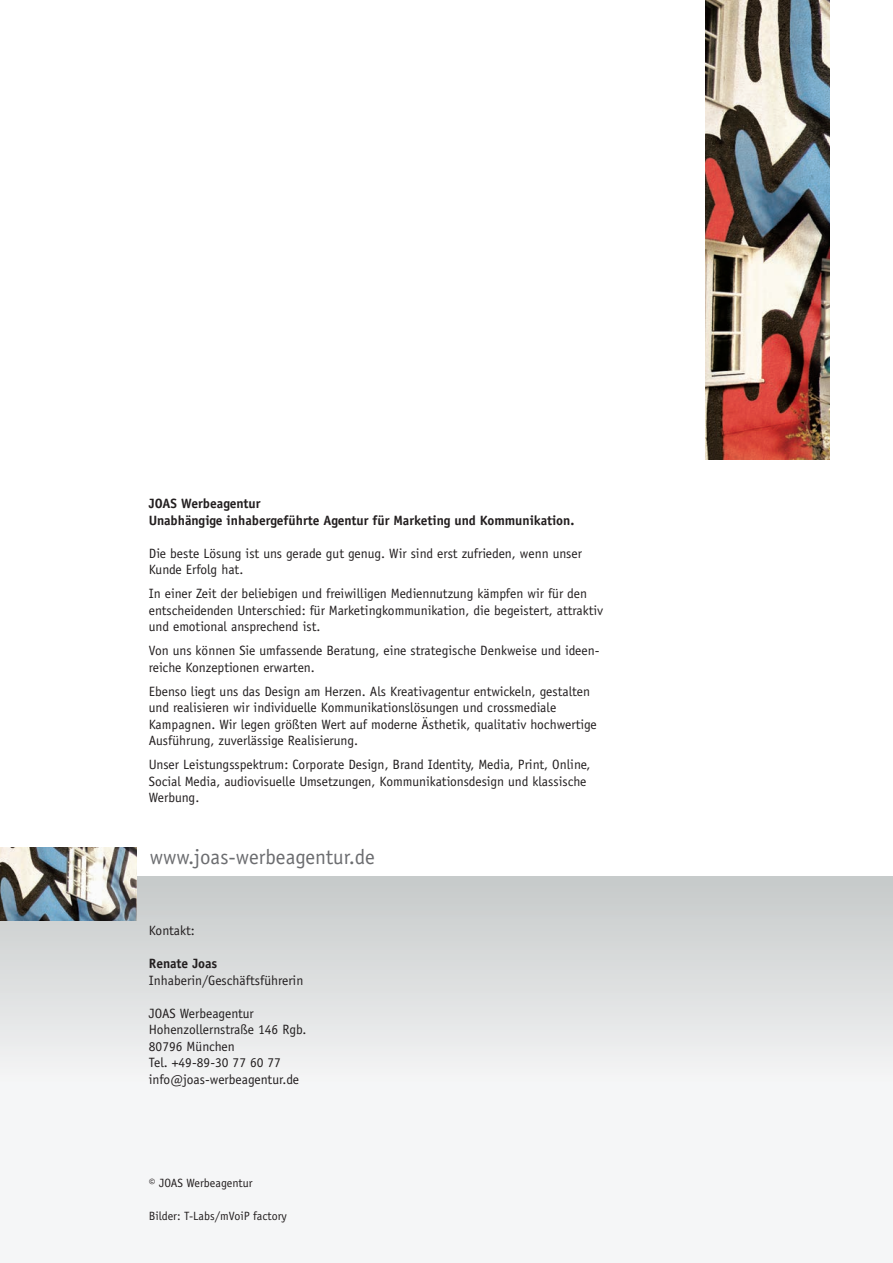
<style>
.page{position:relative;width:893px;height:1263px;background:#fff}
.page>*{position:absolute;margin:0;border:0;box-sizing:border-box;transform-origin:0 0}
.t1{font:21px "Officina Sans";color:#6c6d70}
.t2{font:13.5px/16.5px "Officina Sans";color:#231f20}
.t3{font:700 13.5px/16.5px "Officina Sans";color:#231f20}
.t4{font:12px "Officina Sans";color:#231f20}
</style>
<div class="page">
<div style="left:0;top:876px;width:893px;height:387px;background:linear-gradient(to bottom,#cfd2d2,#fff)"></div>
<img style="left:0;top:848px;width:136px;height:72px">
<img style="left:706px;top:0;width:123px;height:459px">
<p class="t3" style="left:149px;top:495px;width:427px">JOAS Werbeagentur<br>Unabhängige inhabergeführte Agentur für Marketing und Kommunikation.</p>
<p class="t2" style="left:149px;top:545px;width:435px">Die beste Lösung ist uns gerade gut genug. Wir sind erst zufrieden, wenn unser<br>Kunde Erfolg hat.</p>
<p class="t2" style="left:149px;top:585px;width:456px">In einer Zeit der beliebigen und freiwilligen Mediennutzung kämpfen wir für den entscheidenden Unterschied: für Marketingkommunikation, die begeistert, attraktiv und emotional ansprechend ist.</p>
<p class="t2" style="left:149px;top:642px;width:452px">Von uns können Sie umfassende Beratung, eine strategische Denkweise und ideen&shy;reiche Konzeptionen erwarten.</p>
<p class="t2" style="left:149px;top:683px;width:449px">Ebenso liegt uns das Design am Herzen. Als Kreativagentur entwickeln, gestalten und realisieren wir individuelle Kommunikationslösungen und crossmediale Kampagnen. Wir legen größten Wert auf moderne Ästhetik, qualitativ hochwertige Ausführung, zuverlässige Realisierung.</p>
<p class="t2" style="left:149px;top:756px;width:443px">Unser Leistungsspektrum: Corporate Design, Brand Identity, Media, Print, Online,<br>Social Media, audiovisuelle Umsetzungen, Kommunikationsdesign und klassische<br>Werbung.</p>
<h1 class="t1" style="left:150px;top:844px;width:226px">www.joas-werbeagentur.de</h1>
<p class="t2" style="left:149px;top:922px;width:48px">Kontakt:</p>
<p class="t3" style="left:149px;top:955px;width:70px">Renate Joas</p>
<p class="t2" style="left:149px;top:972px;width:156px">Inhaberin/Geschäftsführerin</p>
<p class="t2" style="left:149px;top:1005px;width:159px">JOAS Werbeagentur<br>Hohenzollernstraße 146 Rgb.<br>80796 München<br>Tel. +49-89-30 77 60 77 info@joas-werbeagentur.de</p>
<p class="t4" style="left:149px;top:1176px;width:105px">© JOAS Werbeagentur</p>
<p class="t4" style="left:149px;top:1209px;width:140px">Bilder: T-Labs/mVoiP factory</p>
</div>
